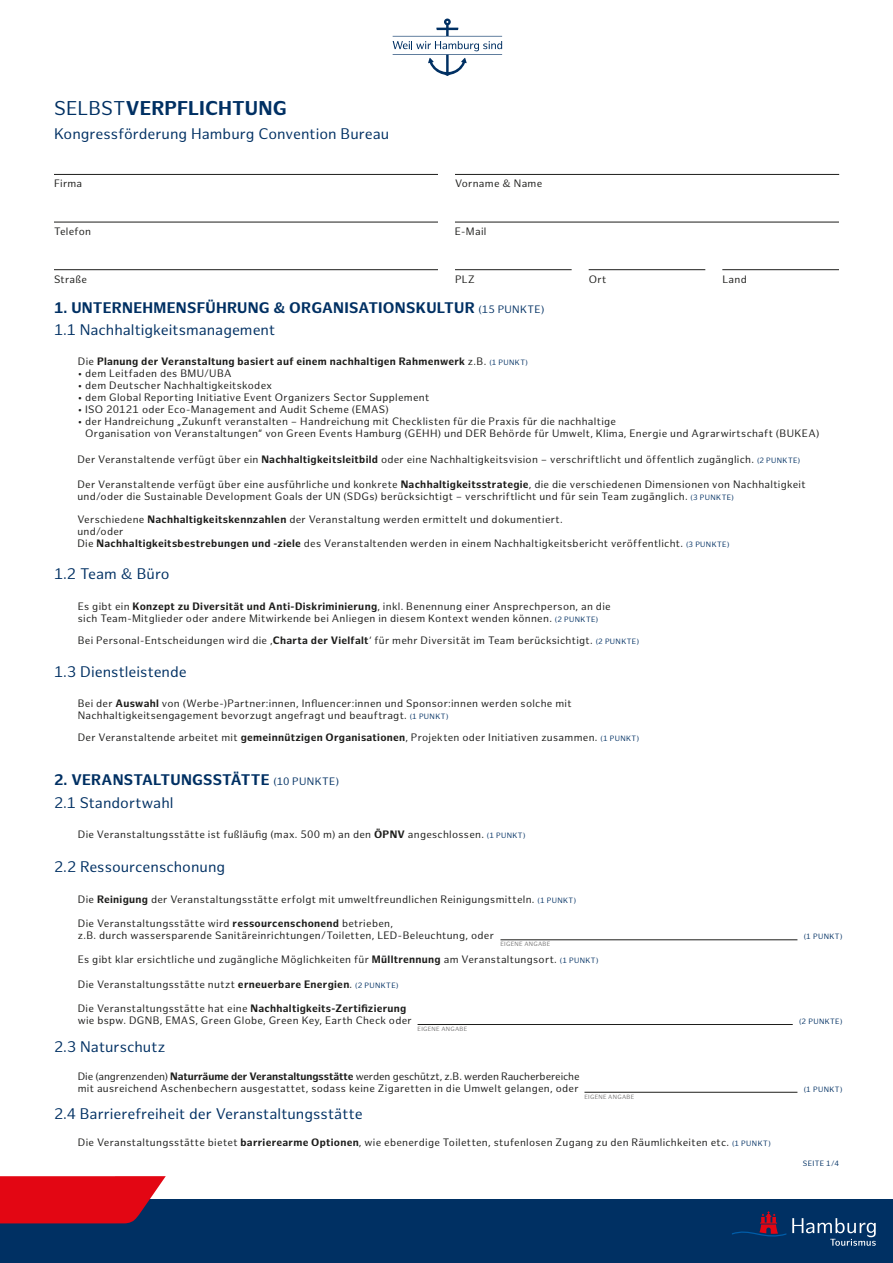
<style>
.page{position:relative;width:893px;height:1263px;background:#fff}
.page>*{position:absolute;margin:0;border:0;box-sizing:border-box;transform-origin:0 0}
.t1{font:700 19.5px "Hamburg Sans";color:#003063}
.t2{font:15px "Hamburg Sans";color:#003063}
.t3{font:700 15px/22.5px "Hamburg Sans";letter-spacing:.01em;color:#003063}
.t4{font:10.5px/12px "Hamburg Sans";letter-spacing:.025em;color:#1d1d1b}
.t5{font:700 10.5px "Hamburg Sans";letter-spacing:.025em;color:#1d1d1b}
.t6{font:7.5px "Hamburg Sans";letter-spacing:.05em;color:#003063}
.t7{font:6px "Hamburg Sans";letter-spacing:.045em;color:#706f6f}
.s1{font-weight:400}
.s2{font-weight:400;font-size:10.5px}
.s3{font-weight:400;font-size:7.5px;color:#003063}
.s4{font-weight:700}
.s5{font-size:7.5px;color:#003063}
</style>
<div class="page">
<div style="left:0;top:1200px;width:893px;height:63px;background:#003063"></div>
<svg style="left:0;top:1176px;width:166px;height:47px;background:#d2101f"></svg>
<svg style="left:732px;top:1211px;width:54px;height:26px"></svg>
<svg style="left:792px;top:1218px;width:84px;height:28px"></svg>
<svg style="left:393px;top:19px;width:109px;height:57px"></svg>
<hr style="left:54px;top:174px;width:384px;height:1px;background:#1d1d1b">
<hr style="left:54px;top:269px;width:384px;height:1px;background:#1d1d1b">
<hr style="left:455px;top:222px;width:384px;height:1px;background:#1d1d1b">
<hr style="left:455px;top:174px;width:384px;height:1px;background:#1d1d1b">
<hr style="left:455px;top:269px;width:117px;height:1px;background:#1d1d1b">
<hr style="left:589px;top:269px;width:116px;height:1px;background:#1d1d1b">
<hr style="left:722px;top:269px;width:117px;height:1px;background:#1d1d1b">
<hr style="left:500px;top:939px;width:297px;height:1px;background:#1d1d1b">
<hr style="left:418px;top:1024px;width:375px;height:1px;background:#1d1d1b">
<hr style="left:584px;top:1092px;width:213px;height:1px;background:#1d1d1b">
<hr style="left:54px;top:222px;width:384px;height:1px;background:#1d1d1b">
<h1 class="t1" style="left:54px;top:97px;width:234px"><span class="s1">SELBST</span>VERPFLICHTUNG</h1>
<h2 class="t2" style="left:54px;top:125px;width:337px">Kongressförderung Hamburg Convention Bureau</h2>
<p class="t4" style="left:54px;top:178px;width:30px">Firma</p>
<p class="t4" style="left:455px;top:178px;width:89px">Vorname &amp; Name</p>
<p class="t4" style="left:54px;top:226px;width:39px">Telefon</p>
<p class="t4" style="left:455px;top:226px;width:33px">E-Mail</p>
<p class="t4" style="left:54px;top:273px;width:35px">Straße</p>
<p class="t4" style="left:455px;top:273px;width:21px">PLZ</p>
<p class="t4" style="left:589px;top:273px;width:19px">Ort</p>
<p class="t4" style="left:722px;top:273px;width:26px">Land</p>
<h2 class="t3" style="left:54px;top:296px;width:492px">1. UNTERNEHMENSFÜHRUNG &amp; ORGANISATIONSKULTUR <span class="s2">(15 PUNKTE)<br></span><span class="s1">1.1 Nachhaltigkeitsmanagement</span></h2>
<p class="t5" style="left:78px;top:356px;width:452px"><span class="s1">Die</span> Planung der Veranstaltung basiert auf einem nachhaltigen Rahmenwerk <span class="s1">z.B.</span> <span class="s3">(1 PUNKT)</span></p>
<p class="t4" style="left:78px;top:368px;width:155px">• dem Leitfaden des BMU/UBA</p>
<p class="t4" style="left:78px;top:380px;width:196px">• dem Deutscher Nachhaltigkeitskodex</p>
<p class="t4" style="left:78px;top:392px;width:353px">• dem Global Reporting Initiative Event Organizers Sector Supplement</p>
<p class="t4" style="left:78px;top:404px;width:313px">• ISO 20121 oder Eco-Management and Audit Scheme (EMAS)</p>
<p class="t4" style="left:85px;top:416px;width:736px;text-indent:-7px">• der Handreichung „Zukunft veranstalten – Handreichung mit Checklisten für die Praxis für die nachhaltige<br>Organisation von Veranstaltungen“ von Green Events Hamburg (GEHH) und DER Behörde für Umwelt, Klima, Energie und Agrarwirtschaft (BUKEA)</p>
<p class="t4" style="left:77px;top:454px;width:724px">Der Veranstaltende verfügt über ein <span class="s4">Nachhaltigkeitsleitbild</span> oder eine Nachhaltigkeitsvision – verschriftlicht und öffentlich zugänglich. <span class="s5">(2 PUNKTE)</span></p>
<p class="t4" style="left:77px;top:479px;width:730px">Der Veranstaltende verfügt über eine ausführliche und konkrete <span class="s4">Nachhaltigkeitsstrategie</span>, die die verschiedenen Dimensionen von Nachhaltigkeit und/oder die Sustainable Development Goals der UN (SDGs) berücksichtigt – verschriftlicht und für sein Team zugänglich. <span class="s5">(3 PUNKTE)</span></p>
<p class="t4" style="left:77px;top:513px;width:653px">Verschiedene <span class="s4">Nachhaltigkeitskennzahlen</span> der Veranstaltung werden ermittelt und dokumentiert.<br>und/oder<br>Die <span class="s4">Nachhaltigkeitsbestrebungen und -ziele</span> des Veranstaltenden werden in einem Nachhaltigkeitsbericht veröffentlicht. <span class="s5">(3 PUNKTE)</span></p>
<h2 class="t2" style="left:54px;top:565px;width:117px">1.2 Team &amp; Büro</h2>
<p class="t4" style="left:78px;top:600px;width:534px">Es gibt ein <span class="s4">Konzept zu Diversität und Anti-Diskriminierung</span>, inkl. Benennung einer Ansprechperson, an die sich Team-Mitglieder oder andere Mitwirkende bei Anliegen in diesem Kontext wenden können. <span class="s5">(2 PUNKTE)</span></p>
<p class="t4" style="left:78px;top:634px;width:563px">Bei Personal-Entscheidungen wird die ‚<span class="s4">Charta der Vielfalt</span>‘ für mehr Diversität im Team berücksichtigt. <span class="s5">(2 PUNKTE)</span></p>
<h2 class="t2" style="left:54px;top:663px;width:134px">1.3 Dienstleistende</h2>
<p class="t4" style="left:78px;top:698px;width:495px">Bei der <span class="s4">Auswahl</span> von (Werbe-)Partner:innen, Influencer:innen und Sponsor:innen werden solche mit<br>Nachhaltigkeitsengagement bevorzugt angefragt und beauftragt. <span class="s5">(1 PUNKT)</span></p>
<p class="t4" style="left:78px;top:732px;width:563px">Der Veranstaltende arbeitet mit <span class="s4">gemeinnützigen Organisationen</span>, Projekten oder Initiativen zusammen. <span class="s5">(1 PUNKT)</span></p>
<h2 class="t3" style="left:54px;top:769px;width:287px">2. VERANSTALTUNGSSTÄTTE <span class="s2">(10 PUNKTE)<br></span><span class="s1">2.1 Standortwahl</span></h2>
<p class="t4" style="left:78px;top:829px;width:449px">Die Veranstaltungsstätte ist fußläufig (max. 500 m) an den <span class="s4">ÖPNV</span> angeschlossen. <span class="s5">(1 PUNKT)</span></p>
<h2 class="t2" style="left:54px;top:858px;width:173px">2.2 Ressourcenschonung</h2>
<p class="t4" style="left:78px;top:893px;width:500px">Die <span class="s4">Reinigung</span> der Veranstaltungsstätte erfolgt mit umweltfreundlichen Reinigungsmitteln. <span class="s5">(1 PUNKT)</span></p>
<p class="t4" style="left:78px;top:918px;width:418px">Die Veranstaltungsstätte wird <span class="s4">ressourcenschonend</span> betrieben,<br>z.B. durch wassersparende Sanitäreinrichtungen/Toiletten, LED-Beleuchtung, oder</p>
<p class="t7" style="left:500px;top:941px;width:51px">EIGENE ANGABE</p>
<p class="t4" style="left:78px;top:954px;width:522px">Es gibt klar ersichtliche und zugängliche Möglichkeiten für <span class="s4">Mülltrennung</span> am Veranstaltungsort. <span class="s5">(1 PUNKT)</span></p>
<p class="t4" style="left:78px;top:978px;width:322px">Die Veranstaltungsstätte nutzt <span class="s4">erneuerbare Energien</span>. <span class="s5">(2 PUNKTE)</span></p>
<p class="t4" style="left:78px;top:1003px;width:336px">Die Veranstaltungsstätte hat eine <span class="s4">Nachhaltigkeits-Zertifizierung </span>wie bspw. DGNB, EMAS, Green Globe, Green Key, Earth Check oder</p>
<p class="t7" style="left:418px;top:1025px;width:51px">EIGENE ANGABE</p>
<h2 class="t2" style="left:54px;top:1038px;width:113px">2.3 Naturschutz</h2>
<p class="t4" style="left:78px;top:1071px;width:503px">Die (angrenzenden) <span class="s4">Naturräume der Veranstaltungsstätte</span> werden geschützt, z.B. werden Raucherbereiche mit ausreichend Aschenbechern ausgestattet, sodass keine Zigaretten in die Umwelt gelangen, oder</p>
<p class="t7" style="left:584px;top:1093px;width:51px">EIGENE ANGABE</p>
<h2 class="t2" style="left:54px;top:1105px;width:310px">2.4 Barrierefreiheit der Veranstaltungsstätte</h2>
<p class="t4" style="left:78px;top:1136px;width:694px">Die Veranstaltungsstätte bietet <span class="s4">barrierearme Optionen</span>, wie ebenerdige Toiletten, stufenlosen Zugang zu den Räumlichkeiten etc. <span class="s5">(1 PUNKT)</span></p>
<p class="t6" style="left:804px;top:932px;width:40px">(1 PUNKT)</p>
<p class="t6" style="left:799px;top:1017px;width:45px">(2 PUNKTE)</p>
<p class="t6" style="left:804px;top:1085px;width:40px">(1 PUNKT)</p>
<p class="t6" style="left:803px;top:1159px;width:38px">SEITE 1/4</p>
</div>
